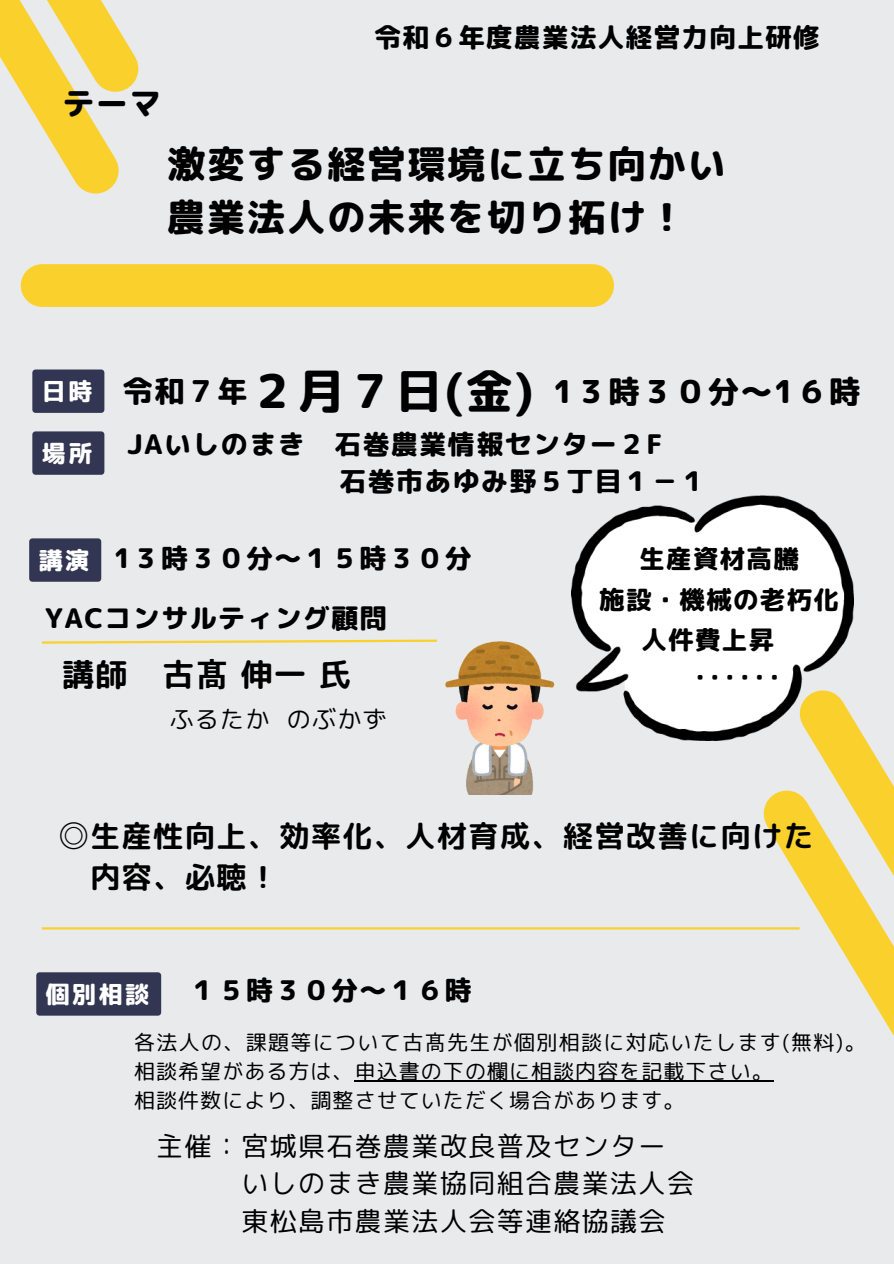
<style>
.page{position:relative;width:894px;height:1264px;background:#fff}
.page>*{position:absolute;margin:0;border:0;box-sizing:border-box;transform-origin:0 0}
.t1{font:46.5px "rounded mplus 1 p heavy";color:#000}
.t2{font:38.1px/52.8px "rounded mplus 1 p heavy";letter-spacing:.05em;color:#000}
.t3{font:31.95px "rounded mplus 1 p bold";color:#000}
.t4{font:31.65px "rounded mplus 1 p heavy";color:#000}
.t5{font:31.5px "rounded mplus 1 p heavy";letter-spacing:.05em;color:#000}
.t6{font:30px/41.7px "rounded mplus 1 p bold";letter-spacing:.05em;color:#000}
.t7{font:30px "rounded mplus 1 p heavy";color:#000}
.t8{font:27px/37.2px "rounded mplus 1 p heavy";letter-spacing:.05em;color:#000}
.t9{font:27px/37.2px "rounded mplus 1 p regular";letter-spacing:.05em;color:#000}
.t10{font:27px "rounded mplus 1 p bold";color:#000}
.t11{font:26.55px "rounded mplus 1 p heavy";letter-spacing:.05em;color:#000}
.t12{font:25.5px "rounded mplus 1 p heavy";letter-spacing:.05em;color:#000}
.t13{font:24px "rounded mplus 1 p heavy";letter-spacing:.1em;color:#fff}
.t14{font:24px "rounded mplus 1 p regular";letter-spacing:.05em;color:#000}
.t15{font:21px/29.2px "rounded mplus 1 p regular";letter-spacing:.05em;color:#000}
.s1{font-family:"Noto Sans CJ Ksc";font-weight:700}
.s2{font-family:"Noto Sans CJ Ksc"}
</style>
<div class="page">
<div style="left:0;top:0;width:893px;height:1263px;background:#e9eaec"></div>
<svg style="left:759px;top:719px;width:134px;height:295px"></svg>
<svg style="left:0;top:0;width:139px;height:194px"></svg>
<hr style="left:42px;top:927px;width:757px;height:2px;background:#fad02c">
<svg style="left:41px;top:639px;width:396px;height:5px"></svg>
<div style="left:42px;top:264px;width:550px;height:43px;background:#fad02c"></div>
<img style="left:445px;top:641px;width:110px;height:154px">
<img style="left:571px;top:495px;width:282px;height:245px">
<div style="left:29px;top:538px;width:72px;height:43px;background:#333652"></div>
<div style="left:32px;top:369px;width:72px;height:44px;background:#333652"></div>
<div style="left:32px;top:431px;width:72px;height:44px;background:#333652"></div>
<div style="left:36px;top:972px;width:125px;height:43px;background:#333652"></div>
<hr style="left:354px;top:1080px;width:419px;height:1px;background:#000">
<p class="t11" style="left:374px;top:19px;width:446px">令和６年度農業法人経営力向上研修</p>
<h4 class="t4" style="left:63px;top:81px;width:100px">テーマ</h4>
<p class="t2" style="left:167px;top:137px;width:560px">激変する経営環境に立ち向かい農業法人の未来を切り拓け！</p>
<p class="t13" style="left:42px;top:374px;width:52px">日時</p>
<p class="t13" style="left:42px;top:436px;width:52px">場所</p>
<p class="t13" style="left:39px;top:543px;width:52px">講演</p>
<h5 class="t1" style="left:249px;top:358px;width:286px">２月７日(金)</h5>
<h5 class="t8" style="left:339px;top:425px;width:369px;text-indent:-212px">JAいしのまき 石巻農業情報センター２F<br>石巻市あゆみ野５丁目１－１</h5>
<h5 class="t7" style="left:123px;top:370px;width:126px">令和７年</h5>
<h3 class="t5" style="left:553px;top:369px;width:309px">1３時３０分〜1６時</h3>
<h2 class="t8" style="left:114px;top:539px;width:359px">1３時３０分〜１５時３０分</h2>
<p class="t12" style="left:639px;top:540px;width:161px">生産資材高騰</p>
<h3 class="t8" style="left:45px;top:598px;width:343px">YACコンサルティング顧問</h3>
<p class="t3" style="left:62px;top:651px;width:290px">講師 古<span class="s1">髙</span>伸一氏</p>
<h1 class="t14" style="left:170px;top:702px;width:218px">ふるたか のぶかず</h1>
<h3 class="t12" style="left:599px;top:582px;width:241px">施設・機械の老朽化</h3>
<p class="t12" style="left:641px;top:621px;width:134px">人件費上昇</p>
<p class="t10" style="left:693px;top:658px;width:89px">･･････</p>
<h4 class="t6" style="left:90px;top:814px;width:724px;text-indent:-31px"><span class="s1">◎</span>生産性向上、効率化、人材育成、経営改善に向けた内容、必聴！</h4>
<p class="t8" style="left:189px;top:971px;width:284px">１５時３０分～１６時</p>
<h5 class="t13" style="left:46px;top:977px;width:105px">個別相談</h5>
<p class="t15" style="left:134px;top:1027px;width:733px">各法人の、課題等について古<span class="s2">髙</span>先生が個別相談に対応いたします(無料)。相談希望がある方は、申込書の下の欄に相談内容を記載下さい。</p>
<h5 class="t15" style="left:134px;top:1085px;width:551px">相談件数により、調整させていただく場合があります。</h5>
<h3 class="t9" style="left:241px;top:1127px;width:454px;text-indent:-85px">主催：宮城県石巻農業改良普及センターいしのまき農業協同組合農業法人会東松島市農業法人会等連絡協議会</h3>
</div>
